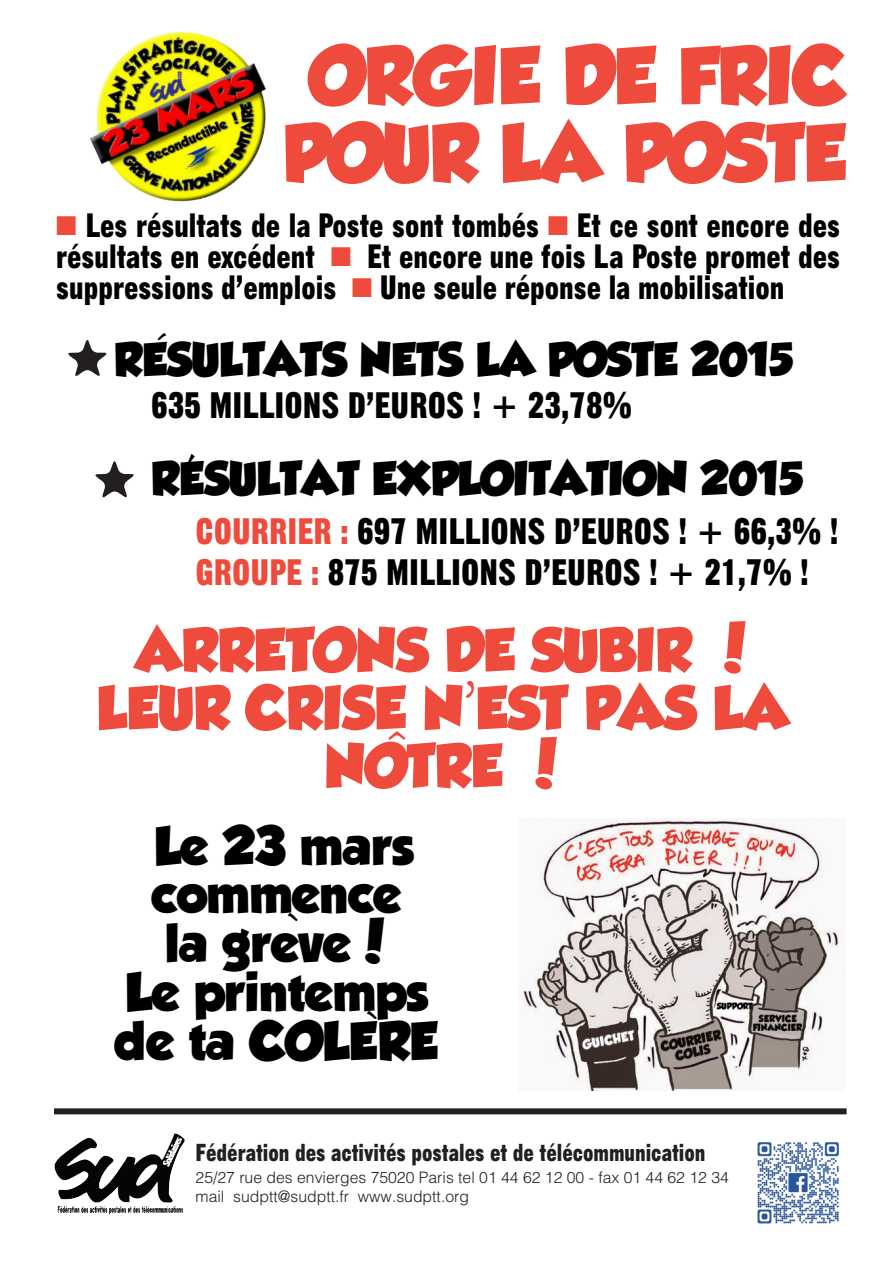
<style>
.page{position:relative;width:893px;height:1263px;background:#fff}
.page>*{position:absolute;margin:0;border:0;box-sizing:border-box;transform-origin:0 0}
.t1{font:72px/77.4px "GROBOLD";color:#ef4b3d;text-align:center}
.t2{font:54px/57.9px "GROBOLD";color:#ef4b3d;text-align:center}
.t3{font:48px/48.9px "GROBOLD";color:#000;text-align:center}
.t4{font:42px "GROBOLD";color:#000}
.t5{font:36px "Gothic No 13 BT";color:#000}
.t6{font:33px/30.9px "Gothic No 13 BT";color:#000;text-align:justify}
.t7{font:24px "Gothic No 13 BT";color:#231f20}
.t8{font:300 15.75px/18.9px "Helvetica";color:#231f20}
.s1{color:#ef4b3d}
.s2{font-family:"Noteworthy";font-weight:300}
</style>
<div class="page">
<img style="left:54px;top:1133px;width:131px;height:81px">
<div style="left:54px;top:1108px;width:793px;height:6px;background:#231f20"></div>
<svg style="left:95px;top:461px;width:39px;height:36px"></svg>
<svg style="left:68px;top:340px;width:38px;height:36px"></svg>
<img style="left:518px;top:819px;width:327px;height:271px">
<img style="left:90px;top:32px;width:176px;height:170px">
<img style="left:757px;top:1142px;width:82px;height:82px">
<h1 class="t1" style="left:282px;top:37px;width:566px">ORGIE DE FRIC<br>POUR LA POSTE</h1>
<p class="t6" style="left:56px;top:210px;width:785px"><span class="s1">■</span> Les résultats de la Poste sont tombés <span class="s1">■</span> Et ce sont encore des résultats en excédent <span class="s1">■</span> Et encore une fois La Poste promet des suppressions d’emplois <span class="s1">■</span> Une seule réponse la mobilisation</p>
<p class="t4" style="left:114px;top:335px;width:680px">RE<span class="s2">́</span>SULTATS NETS LA POSTE 2015</p>
<p class="t5" style="left:151px;top:384px;width:482px">635 MILLIONS D’EUROS ! + 23,78%</p>
<p class="t4" style="left:151px;top:453px;width:653px">RÉSULTAT EXPLOITATION 2015</p>
<p class="t5" style="left:196px;top:510px;width:644px"><span class="s1">COURRIER :</span> 697 MILLIONS D’EUROS ! + 66,3% !</p>
<p class="t5" style="left:196px;top:551px;width:615px"><span class="s1">GROUPE :</span> 875 MILLIONS D’EUROS ! + 21,7% !</p>
<h2 class="t2" style="left:97px;top:621px;width:694px">ARRETONS DE SUBIR !<br>LEUR CRISE N<span class="s2">’</span>EST PAS LA<br>NO<span class="s2">̂</span>TRE !</h2>
<h3 class="t3" style="left:115px;top:821px;width:325px">Le 23 mars commence<br>la gre<span class="s2">̀</span>ve!<br>Le printemps de ta COLE<span class="s2">̀</span>RE</h3>
<p class="t7" style="left:196px;top:1139px;width:511px">Fédération des activités postales et de télécommunication</p>
<p class="t8" style="left:196px;top:1167px;width:535px">25/27 rue des envierges 75020 Paris tel 01 44 62 12 00 - fax 01 44 62 12 34 mail sudptt@sudptt.fr www.sudptt.org</p>
</div>
